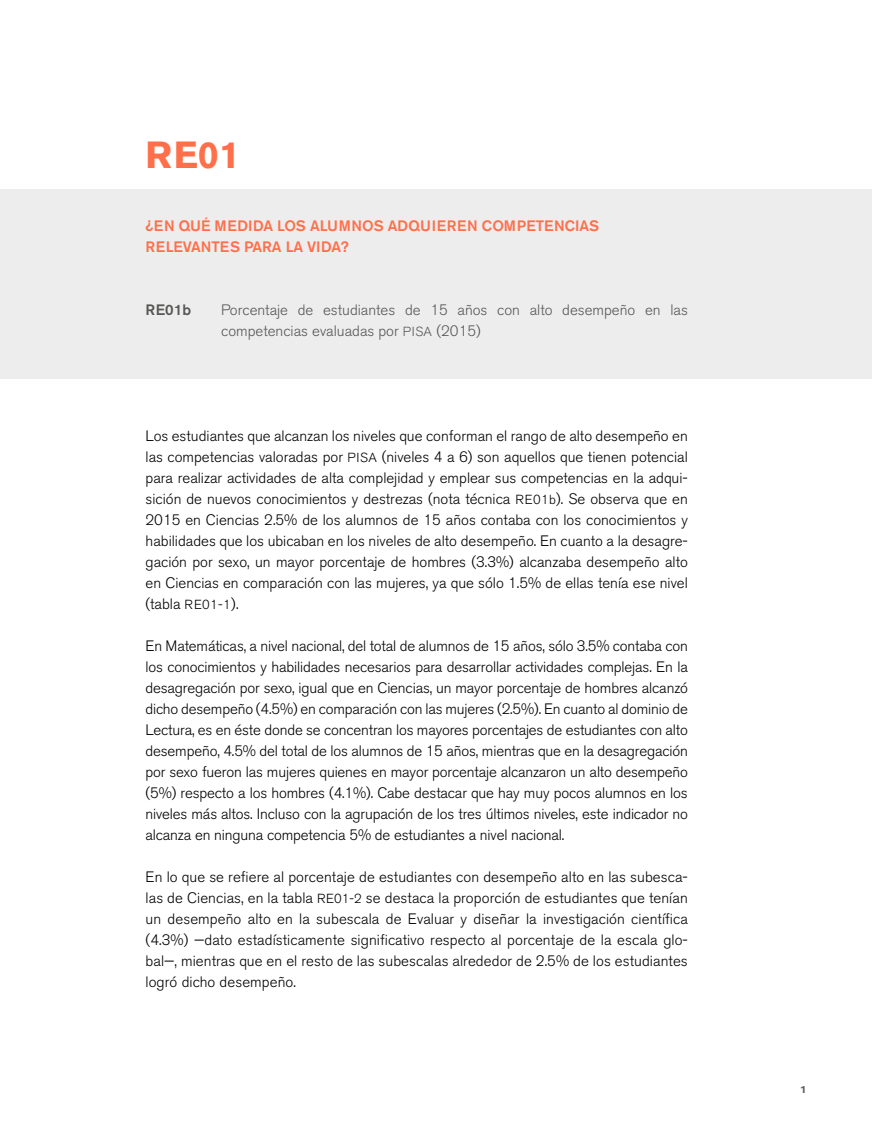
<style>
.page{position:relative;width:872px;height:1127px;background:#fff}
.page>*{position:absolute;margin:0;border:0;box-sizing:border-box;transform-origin:0 0}
.t1{font:700 37.5px "Akzidenz Grotesk BE";color:#ff6f4a}
.t2{font:300 15px/21px "Akzidenz Grotesk BE";color:#000;text-align:justify}
.t3{font:300 15px/21px "Akzidenz Grotesk BE";color:#575756}
.t4{font:500 15px/21px "Akzidenz Grotesk BE";color:#ff6f4a}
.t5{font:500 15px "Akzidenz Grotesk BE";letter-spacing:.01em;color:#575756}
.t6{font:500 expanded 10.5px "Akzidenz Grotesk BE";color:#646363}
.s1{font-size:13.05px}
</style>
<div class="page">
<div style="left:0;top:189px;width:872px;height:189px;background:#ededed"></div>
<h1 class="t1" style="left:146px;top:133px;width:96px">RE01</h1>
<p class="t4" style="left:146px;top:215px;width:455px">¿EN QUÉ MEDIDA LOS ALUMNOS ADQUIEREN COMPETENCIAS<br>RELEVANTES PARA LA VIDA?</p>
<p class="t5" style="left:146px;top:301px;width:47px">RE01b</p>
<p class="t3" style="left:221px;top:300px;width:468px">Porcentaje de estudiantes de 15 años con alto desempeño en las competencias evaluadas por <span class="s1">PISA</span> (2015)</p>
<p class="t2" style="left:145px;top:426px;width:544px">Los estudiantes que alcanzan los niveles que conforman el rango de alto desempeño en las competencias valoradas por <span class="s1">PISA</span> (niveles 4 a 6) son aquellos que tienen potencial para realizar actividades de alta complejidad y emplear sus competencias en la adqui&shy;sición de nuevos conocimientos y destrezas (nota técnica <span class="s1">RE01b</span>). Se observa que en 2015 en Ciencias 2.5% de los alumnos de 15 años contaba con los conocimientos y habilidades que los ubicaban en los niveles de alto desempeño. En cuanto a la desagre&shy;gación por sexo, un mayor porcentaje de hombres (3.3%) alcanzaba desempeño alto en Ciencias en comparación con las mujeres, ya que sólo 1.5% de ellas tenía ese nivel (tabla <span class="s1">RE01-1</span>).</p>
<p class="t2" style="left:146px;top:636px;width:544px">En Matemáticas, a nivel nacional, del total de alumnos de 15 años, sólo 3.5% contaba con los conocimientos y habilidades necesarios para desarrollar actividades complejas. En la desagregación por sexo, igual que en Ciencias, un mayor porcentaje de hombres alcanzó dicho desempeño (4.5%) en comparación con las mujeres (2.5%). En cuanto al dominio de Lectura, es en éste donde se concentran los mayores porcentajes de estudiantes con alto desempeño, 4.5% del total de los alumnos de 15 años, mientras que en la desagregación por sexo fueron las mujeres quienes en mayor porcentaje alcanzaron un alto desempeño (5%) respecto a los hombres (4.1%). Cabe destacar que hay muy pocos alumnos en los niveles más altos. Incluso con la agrupación de los tres últimos niveles, este indicador no alcanza en ninguna competencia 5% de estudiantes a nivel nacional.</p>
<p class="t2" style="left:146px;top:867px;width:544px">En lo que se refiere al porcentaje de estudiantes con desempeño alto en las subesca&shy;las de Ciencias, en la tabla <span class="s1">RE01-2</span> se destaca la proporción de estudiantes que tenían un desempeño alto en la subescala de Evaluar y diseñar la investigación científica (4.3%) —dato estadísticamente significativo respecto al porcentaje de la escala glo&shy;bal—, mientras que en el resto de las subescalas alrededor de 2.5% de los estudiantes logró dicho desempeño.</p>
<p class="t6" style="left:800px;top:1083px;width:9px">1</p>
</div>
